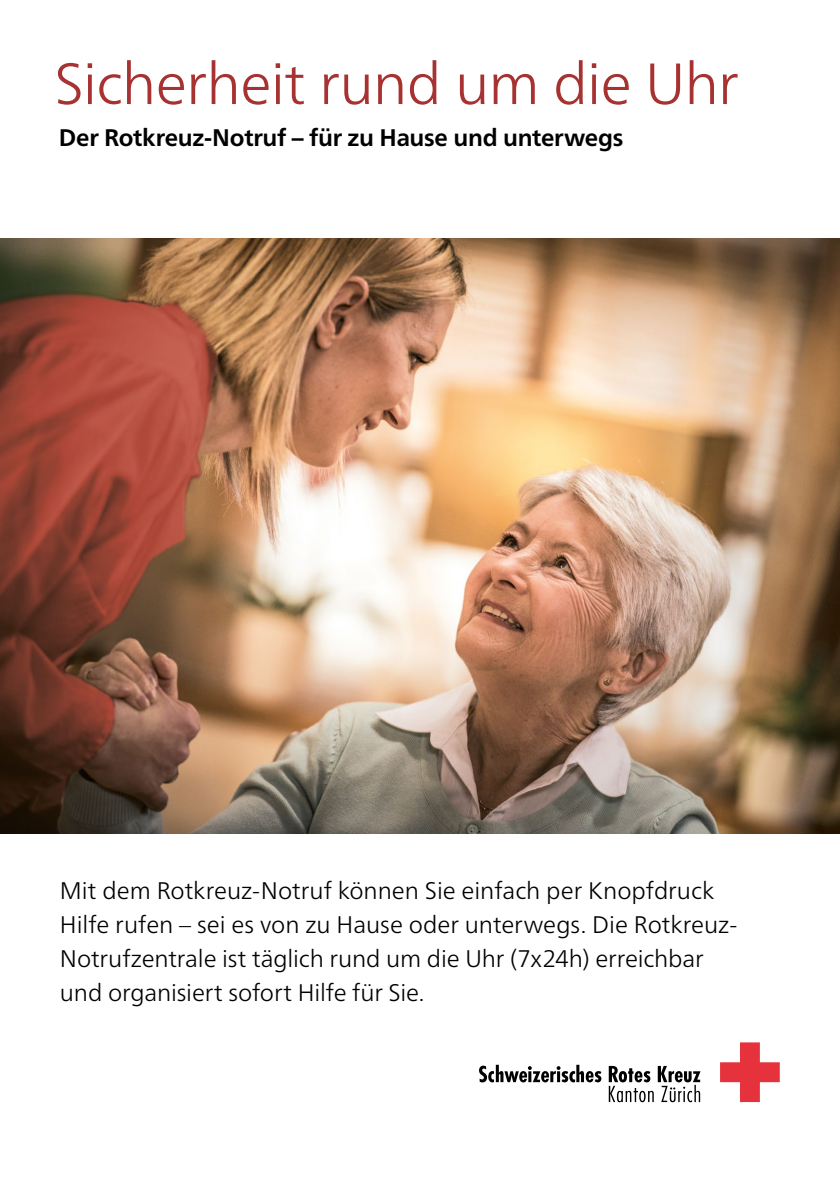
<style>
.page{position:relative;width:840px;height:1191px;background:#fff}
.page>*{position:absolute;margin:0;border:0;box-sizing:border-box;transform-origin:0 0}
.t1{font:300 58px "Frutiger Neue LT Pro";letter-spacing:-.015em;color:#a73232}
.t2{font:300 24px/34px "Frutiger Neue LT Pro";letter-spacing:-.005em;color:#000}
.t3{font:700 24px "Frutiger Neue LT Pro";letter-spacing:-.01em;color:#000}
</style>
<div class="page">
<svg style="left:479px;top:1064px;width:122px;height:18px"></svg>
<svg style="left:720px;top:1042px;width:59px;height:60px"></svg>
<svg style="left:608px;top:1066px;width:92px;height:36px"></svg>
<img style="left:0;top:238px;width:839px;height:595px">
<h1 class="t1" style="left:54px;top:49px;width:685px">Sicherheit rund um die Uhr</h1>
<p class="t3" style="left:59px;top:123px;width:565px">Der Rotkreuz-Notruf – für zu Hause und unterwegs</p>
<p class="t2" style="left:60px;top:873px;width:678px">Mit dem Rotkreuz-Notruf können Sie einfach per Knopfdruck Hilfe rufen – sei es von zu Hause oder unterwegs. Die Rotkreuz-Notrufzentrale ist täglich rund um die Uhr (7x24h) erreichbar und organisiert sofort Hilfe für Sie.</p>
</div>
